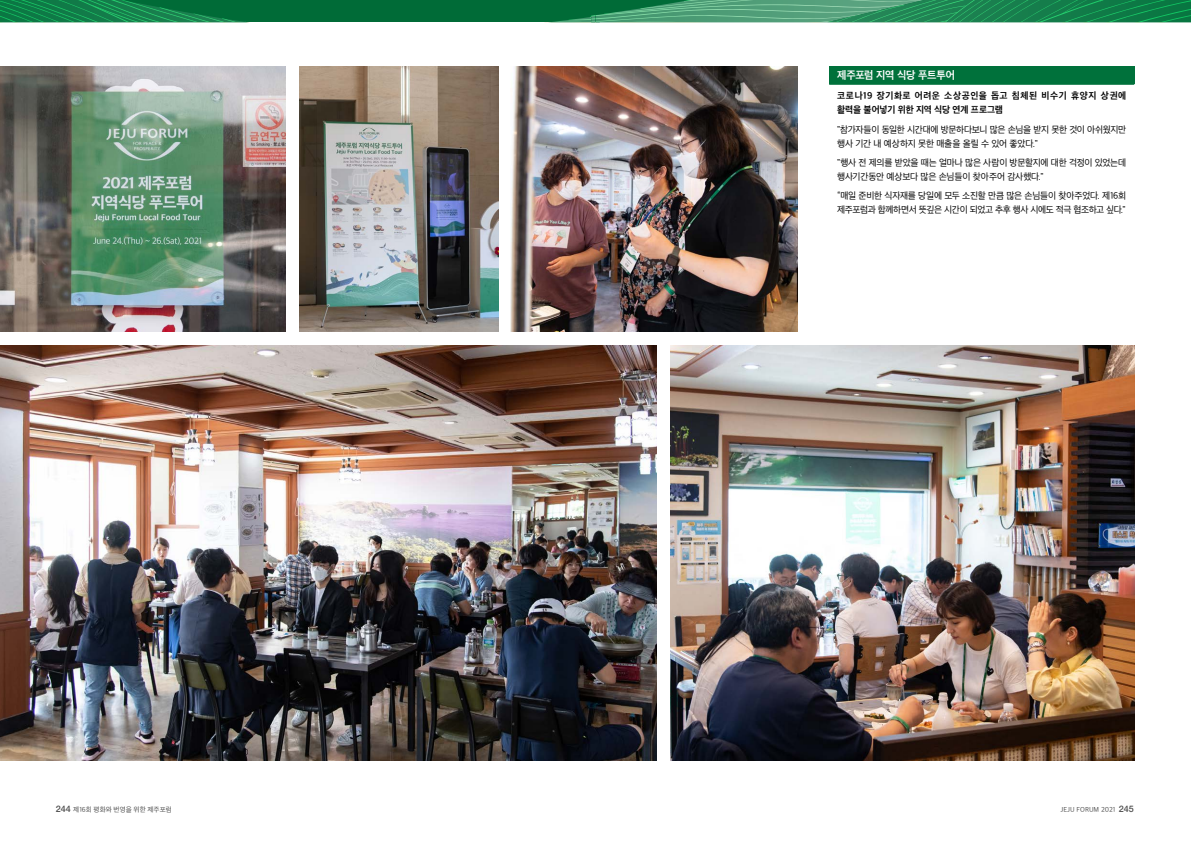
<style>
.page{position:relative;width:1191px;height:842px;background:#fff}
.page>*{position:absolute;margin:0;border:0;box-sizing:border-box;transform-origin:0 0}
.t1{font:700 11px "Apple SD Gothic Neo";letter-spacing:-.025em;color:#fff}
.t2{font:9.5px/14px "Apple SD Gothic Neo";letter-spacing:-.025em;color:#000}
.t3{font:700 9.5px/14px "Apple SD Gothic Neo";letter-spacing:.05em;color:#000}
.t4{font:7px "Apple SD Gothic Neo";color:#4d4d4d}
.s1{font-family:"Helvetica Neue LT Pro";font-weight:500;font-size:9px}
</style>
<div class="page">
<svg style="left:0;top:0;width:1191px;height:23px;background:#238655"></svg>
<img style="left:0;top:66px;width:285px;height:265px">
<img style="left:299px;top:66px;width:199px;height:265px">
<img style="left:0;top:345px;width:656px;height:415px">
<img style="left:510px;top:66px;width:287px;height:265px">
<img style="left:670px;top:345px;width:464px;height:415px">
<div style="left:829px;top:66px;width:305px;height:18px;background:#00713b"></div>
<hr style="left:829px;top:84px;width:305px;height:1px;background:#00713b">
<p class="t1" style="left:837px;top:69px;width:119px">제주포럼 지역 식당 푸트투어</p>
<p class="t3" style="left:837px;top:89px;width:291px">코로나19 장기화로 어려운 소상공인을 돕고 침체된 비수기 휴양지 상권에 활력을 불어넣기 위한 지역 식당 연계 프로그램</p>
<p class="t2" style="left:837px;top:123px;width:290px">"참가자들이 동일한 시간대에 방문하다보니 많은 손님을 받지 못한 것이 아쉬웠지만 행사 기간 내 예상하지 못한 매출을 올릴 수 있어 좋았다."</p>
<p class="t2" style="left:837px;top:156px;width:291px">"행사 전 제의를 받았을 때는 얼마나 많은 사람이 방문할지에 대한 걱정이 있었는데 행사기간동안 예상보다 많은 손님들이 찾아주어 감사했다."</p>
<p class="t2" style="left:837px;top:189px;width:291px">“매일 준비한 식자재를 당일에 모두 소진할 만큼 많은 손님들이 찾아주었다. 제16회 제주포럼과 함께하면서 뜻깊은 시간이 되었고 추후 행사 시에도 적극 협조하고 싶다."</p>
<p class="t4" style="left:56px;top:805px;width:118px"><span class="s1">244</span> 제16회 평화와 번영을 위한 제주포럼</p>
<p class="t4" style="left:1060px;top:805px;width:75px">JEJU FORUM 2021 <span class="s1">245</span></p>
</div>
